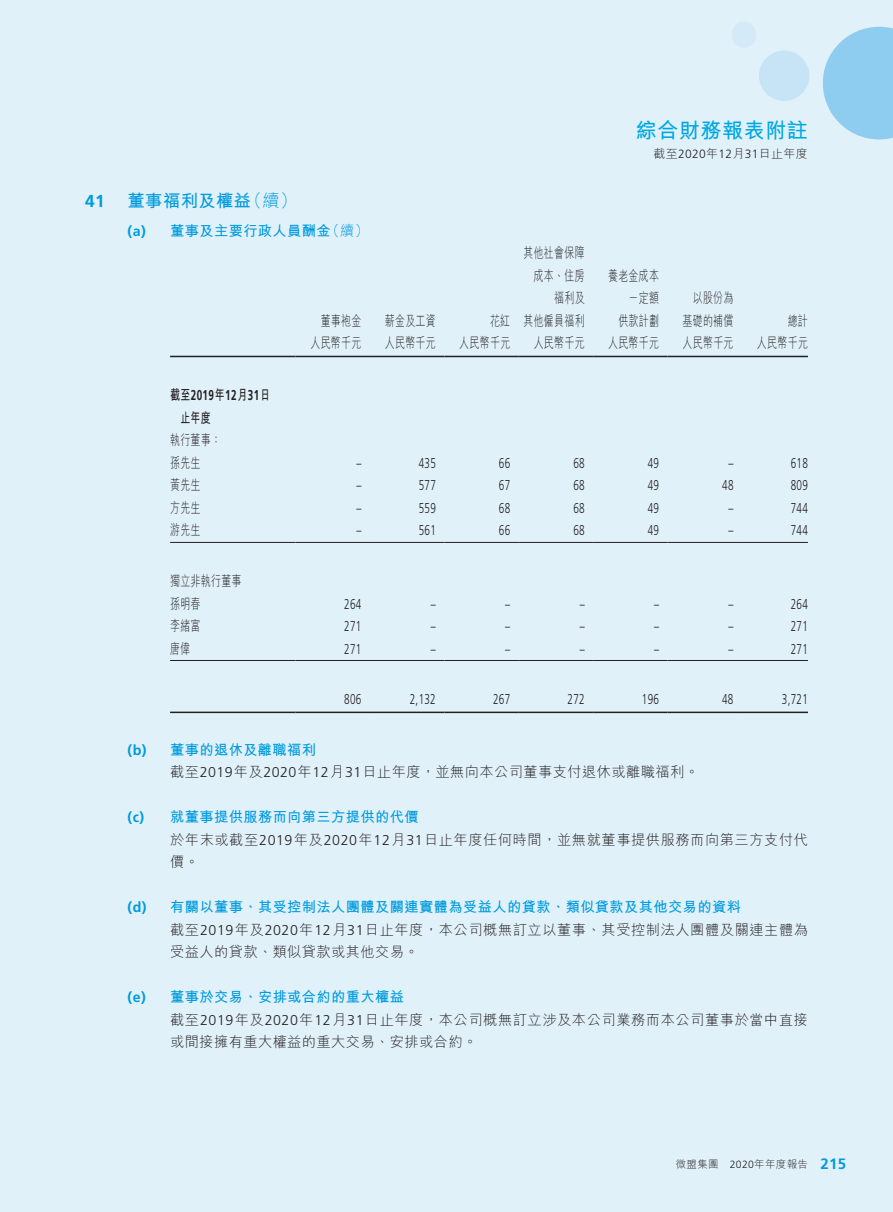
<style>
.page{position:relative;width:893px;height:1212px;background:#e1f1fa}
.page>*{position:absolute;margin:0;border:0;box-sizing:border-box;transform-origin:0 0}
.t1{font:700 21px "M Hei HK";letter-spacing:.03em;color:#00a8e3}
.t2{font:700 17.25px "M Hei HK";letter-spacing:.03em;color:#009bde}
.t3{font:700 17.25px "Frutiger LT Std";color:#009bde}
.t4{font:300 14.25px/22.5px "M Hei HK";letter-spacing:.03em;color:#231f20}
.t5{font:300 14.25px/22.5px "M Hei HK";letter-spacing:.03em;color:#231f20;text-align:right;scale:.7 1}
.t6{font:300 14.25px "Frutiger LT Std";letter-spacing:.03em;color:#231f20;scale:.7 1}
.t7{font:700 14.25px "M Hei HK";letter-spacing:.03em;color:#009bde}
.t8{font:700 14.25px "Frutiger LT Std";letter-spacing:.03em;color:#231f20;scale:.7 1}
.t9{font:700 14.25px "M Hei HK";color:#231f20;scale:.7 1}
.t10{font:300 12px "M Hei HK";letter-spacing:.03em;color:#231f20}
.t11{font:300 10.5px "M Hei HK";letter-spacing:.03em;color:#231f20}
.s1{font-weight:300}
.s2{font-family:"Frutiger LT Std"}
.s3{font-family:"M Hei HK"}
.s4{font-family:"Frutiger LT Std";font-weight:700;color:#009bde}
.s5{font-weight:700;color:#009bde}
.s6{font-family:"Frutiger LT Std";font-weight:700;font-size:15px;color:#009bde}
</style>
<div class="page">
<svg style="left:823px;top:27px;width:70px;height:112px"></svg>
<div style="left:759px;top:50px;width:50px;height:51px;background:#c7e4f6;border-radius:50%"></div>
<div style="left:732px;top:21px;width:24px;height:27px;background:#d4eaf8;border-radius:50%"></div>
<hr style="left:170px;top:356px;width:126px;height:1px;background:#231f20">
<hr style="left:296px;top:356px;width:74px;height:1px;background:#231f20">
<hr style="left:370px;top:356px;width:74px;height:1px;background:#231f20">
<hr style="left:444px;top:356px;width:75px;height:1px;background:#231f20">
<hr style="left:519px;top:356px;width:74px;height:1px;background:#231f20">
<hr style="left:593px;top:356px;width:75px;height:1px;background:#231f20">
<hr style="left:668px;top:356px;width:74px;height:1px;background:#231f20">
<hr style="left:742px;top:356px;width:66px;height:1px;background:#231f20">
<hr style="left:170px;top:542px;width:126px;height:1px;background:#231f20">
<hr style="left:296px;top:542px;width:74px;height:1px;background:#231f20">
<hr style="left:370px;top:542px;width:74px;height:1px;background:#231f20">
<hr style="left:444px;top:542px;width:75px;height:1px;background:#231f20">
<hr style="left:519px;top:542px;width:74px;height:1px;background:#231f20">
<hr style="left:593px;top:542px;width:75px;height:1px;background:#231f20">
<hr style="left:668px;top:542px;width:74px;height:1px;background:#231f20">
<hr style="left:742px;top:542px;width:66px;height:1px;background:#231f20">
<hr style="left:170px;top:660px;width:126px;height:1px;background:#231f20">
<hr style="left:296px;top:660px;width:74px;height:1px;background:#231f20">
<hr style="left:370px;top:660px;width:74px;height:1px;background:#231f20">
<hr style="left:444px;top:660px;width:75px;height:1px;background:#231f20">
<hr style="left:519px;top:660px;width:74px;height:1px;background:#231f20">
<hr style="left:593px;top:660px;width:75px;height:1px;background:#231f20">
<hr style="left:668px;top:660px;width:74px;height:1px;background:#231f20">
<hr style="left:742px;top:660px;width:66px;height:1px;background:#231f20">
<hr style="left:170px;top:712px;width:126px;height:1px;background:#231f20">
<hr style="left:296px;top:712px;width:74px;height:1px;background:#231f20">
<hr style="left:370px;top:712px;width:74px;height:1px;background:#231f20">
<hr style="left:444px;top:712px;width:75px;height:1px;background:#231f20">
<hr style="left:519px;top:712px;width:74px;height:1px;background:#231f20">
<hr style="left:593px;top:712px;width:75px;height:1px;background:#231f20">
<hr style="left:668px;top:712px;width:74px;height:1px;background:#231f20">
<hr style="left:742px;top:712px;width:66px;height:1px;background:#231f20">
<p class="t3" style="left:85px;top:191px;width:21px">41</p>
<p class="t2" style="left:128px;top:188px;width:171px">董事福利及權益<span class="s1">（續）</span></p>
<p class="t7" style="left:128px;top:220px;width:243px"><span class="s2">(a)</span> 董事及主要行政人員酬金<span class="s1">（續）</span></p>
<p class="t5" style="left:321px;top:309px;width:60px">董事袍金</p>
<p class="t5" style="left:385px;top:309px;width:74px">薪金及工資</p>
<p class="t5" style="left:490px;top:309px;width:30px">花紅</p>
<p class="t5" style="left:523px;top:241px;width:89px">其他社會保障成本、住房福利及<br>其他僱員福利</p>
<h1 class="t1" style="left:636px;top:115px;width:174px">綜合財務報表附註</h1>
<p class="t10" style="left:653px;top:148px;width:156px">截至<span class="s2">2020</span>年<span class="s2">12</span>月<span class="s2">31</span>日止年度</p>
<p class="t5" style="left:608px;top:264px;width:74px">養老金成本－定額<br>供款計劃</p>
<p class="t5" style="left:682px;top:286px;width:74px">以股份為基礎的補償</p>
<p class="t5" style="left:788px;top:309px;width:30px">總計</p>
<p class="t8" style="left:170px;top:387px;width:144px"><span class="s3">截至</span>2019<span class="s3">年</span>12<span class="s3">月</span>31<span class="s3">日</span></p>
<p class="t9" style="left:180px;top:407px;width:45px">止年度</p>
<p class="t5" style="left:170px;top:429px;width:74px;text-align:left">執行董事：孫先生</p>
<p class="t5" style="left:310px;top:331px;width:74px">人民幣千元</p>
<p class="t5" style="left:385px;top:331px;width:74px">人民幣千元</p>
<p class="t5" style="left:459px;top:331px;width:74px">人民幣千元</p>
<p class="t5" style="left:534px;top:331px;width:74px">人民幣千元</p>
<p class="t5" style="left:608px;top:331px;width:74px">人民幣千元</p>
<p class="t5" style="left:683px;top:331px;width:74px">人民幣千元</p>
<p class="t5" style="left:757px;top:331px;width:74px">人民幣千元</p>
<p class="t6" style="left:356px;top:455px;width:9px">–</p>
<p class="t6" style="left:419px;top:455px;width:26px">435</p>
<p class="t6" style="left:499px;top:455px;width:18px">66</p>
<p class="t6" style="left:573px;top:455px;width:18px">68</p>
<p class="t6" style="left:648px;top:455px;width:18px">49</p>
<p class="t6" style="left:728px;top:455px;width:9px">–</p>
<p class="t6" style="left:791px;top:455px;width:26px">618</p>
<p class="t5" style="left:170px;top:474px;width:45px">黃先生</p>
<p class="t6" style="left:356px;top:477px;width:9px">–</p>
<p class="t6" style="left:419px;top:477px;width:26px">577</p>
<p class="t6" style="left:499px;top:477px;width:18px">67</p>
<p class="t6" style="left:573px;top:477px;width:18px">68</p>
<p class="t6" style="left:648px;top:477px;width:18px">49</p>
<p class="t6" style="left:722px;top:477px;width:18px">48</p>
<p class="t6" style="left:791px;top:477px;width:26px">809</p>
<p class="t5" style="left:170px;top:496px;width:45px">方先生</p>
<p class="t6" style="left:356px;top:500px;width:9px">–</p>
<p class="t6" style="left:419px;top:500px;width:26px">559</p>
<p class="t6" style="left:499px;top:500px;width:18px">68</p>
<p class="t6" style="left:573px;top:500px;width:18px">68</p>
<p class="t6" style="left:648px;top:500px;width:18px">49</p>
<p class="t6" style="left:728px;top:500px;width:9px">–</p>
<p class="t6" style="left:791px;top:500px;width:26px">744</p>
<p class="t5" style="left:170px;top:519px;width:45px">游先生</p>
<p class="t6" style="left:356px;top:522px;width:9px">–</p>
<p class="t6" style="left:419px;top:522px;width:26px">561</p>
<p class="t6" style="left:499px;top:522px;width:18px">66</p>
<p class="t6" style="left:573px;top:522px;width:18px">68</p>
<p class="t6" style="left:648px;top:522px;width:18px">49</p>
<p class="t6" style="left:728px;top:522px;width:9px">–</p>
<p class="t6" style="left:791px;top:522px;width:26px">744</p>
<p class="t5" style="left:170px;top:569px;width:104px;text-align:left">獨立非執行董事孫明春</p>
<p class="t6" style="left:344px;top:595px;width:26px">264</p>
<p class="t6" style="left:431px;top:595px;width:9px">–</p>
<p class="t6" style="left:505px;top:595px;width:9px">–</p>
<p class="t6" style="left:580px;top:595px;width:9px">–</p>
<p class="t6" style="left:654px;top:595px;width:9px">–</p>
<p class="t6" style="left:728px;top:595px;width:9px">–</p>
<p class="t6" style="left:791px;top:595px;width:26px">264</p>
<p class="t5" style="left:170px;top:614px;width:45px">李緒富</p>
<p class="t6" style="left:344px;top:618px;width:26px">271</p>
<p class="t6" style="left:431px;top:618px;width:9px">–</p>
<p class="t6" style="left:505px;top:618px;width:9px">–</p>
<p class="t6" style="left:580px;top:618px;width:9px">–</p>
<p class="t6" style="left:654px;top:618px;width:9px">–</p>
<p class="t6" style="left:728px;top:618px;width:9px">–</p>
<p class="t6" style="left:791px;top:618px;width:26px">271</p>
<p class="t5" style="left:170px;top:637px;width:30px">唐偉</p>
<p class="t6" style="left:344px;top:640px;width:26px">271</p>
<p class="t6" style="left:431px;top:640px;width:9px">–</p>
<p class="t6" style="left:505px;top:640px;width:9px">–</p>
<p class="t6" style="left:580px;top:640px;width:9px">–</p>
<p class="t6" style="left:654px;top:640px;width:9px">–</p>
<p class="t6" style="left:729px;top:640px;width:9px">–</p>
<p class="t6" style="left:791px;top:640px;width:26px">271</p>
<p class="t6" style="left:344px;top:691px;width:26px">806</p>
<p class="t6" style="left:410px;top:691px;width:39px">2,132</p>
<p class="t6" style="left:493px;top:691px;width:26px">267</p>
<p class="t6" style="left:567px;top:691px;width:26px">272</p>
<p class="t6" style="left:642px;top:691px;width:26px">196</p>
<p class="t6" style="left:722px;top:691px;width:18px">48</p>
<p class="t6" style="left:782px;top:691px;width:39px">3,721</p>
<p class="t4" style="left:170px;top:738px;width:530px;text-indent:-43px"><span class="s4">(b)</span> <span class="s5">董事的退休及離職福利<br></span>截至<span class="s2">2019</span>年及<span class="s2">2020</span>年<span class="s2">12</span>月<span class="s2">31</span>日止年度，並無向本公司董事支付退休或離職福利。</p>
<p class="t4" style="left:170px;top:805px;width:639px;text-indent:-43px"><span class="s4">(c)</span> <span class="s5">就董事提供服務而向第三方提供的代價<br></span>於年末或截至<span class="s2">2019</span>年及<span class="s2">2020</span>年<span class="s2">12</span>月<span class="s2">31</span>日止年度任何時間，並無就董事提供服務而向第三方支付代價。</p>
<p class="t4" style="left:170px;top:895px;width:639px;text-indent:-43px"><span class="s4">(d)</span> <span class="s5">有關以董事、其受控制法人團體及關連實體為受益人的貸款、類似貸款及其他交易的資料<br></span>截至<span class="s2">2019</span>年及<span class="s2">2020</span>年<span class="s2">12</span>月<span class="s2">31</span>日止年度，本公司概無訂立以董事、其受控制法人團體及關連主體為受益人的貸款、類似貸款或其他交易。</p>
<p class="t4" style="left:170px;top:985px;width:639px;text-indent:-43px"><span class="s4">(e)</span> <span class="s5">董事於交易、安排或合約的重大權益<br></span>截至<span class="s2">2019</span>年及<span class="s2">2020</span>年<span class="s2">12</span>月<span class="s2">31</span>日止年度，本公司概無訂立涉及本公司業務而本公司董事於當中直接或間接擁有重大權益的重大交易、安排或合約。</p>
<p class="t11" style="left:676px;top:1159px;width:172px">微盟集團 <span class="s2">2020</span>年年度報告 <span class="s6">215</span></p>
</div>
